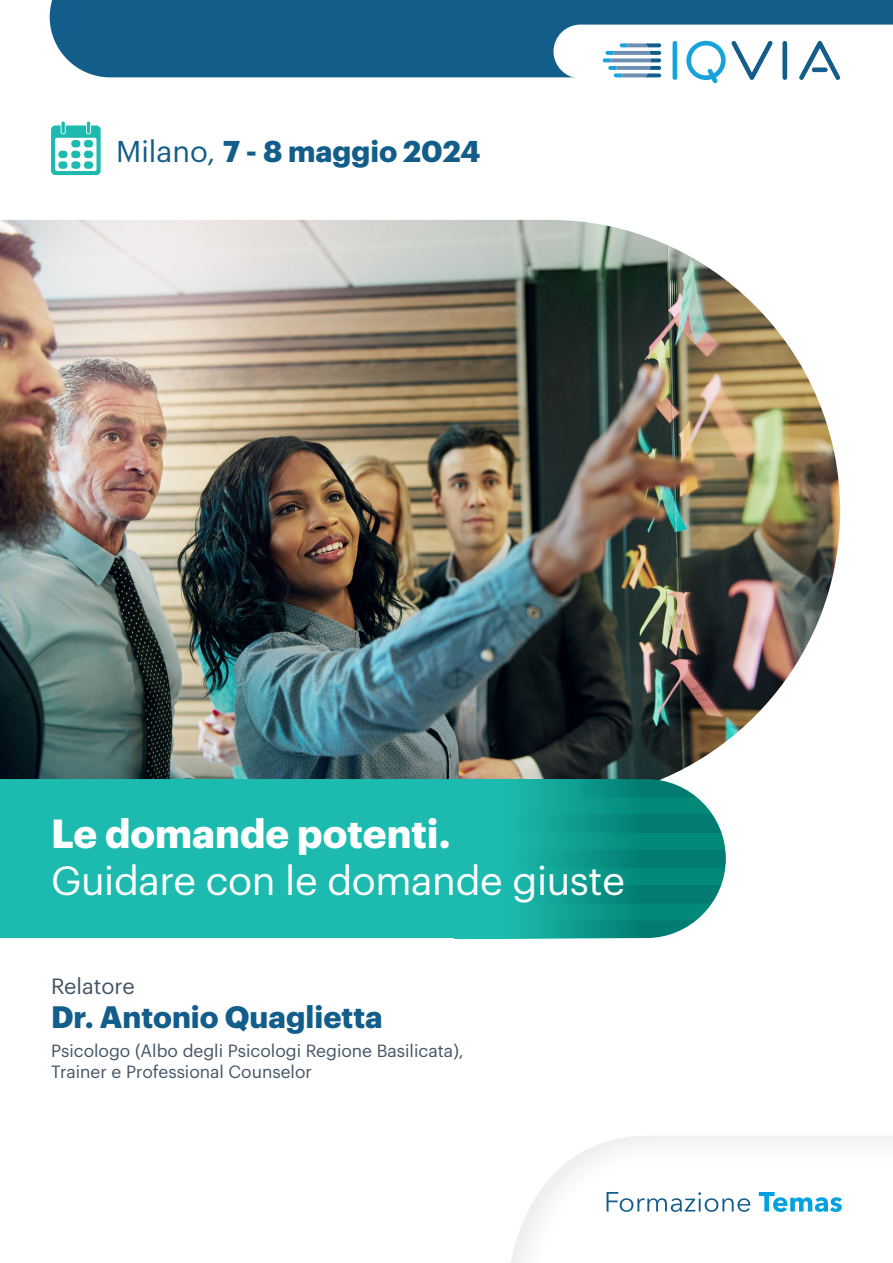
<style>
.page{position:relative;width:893px;height:1263px;background:#fff}
.page>*{position:absolute;margin:0;border:0;box-sizing:border-box;transform-origin:0 0}
.t1{font:39.75px "Graphik";letter-spacing:-.01em;color:#fff}
.t2{font:700 39.75px "Graphik";color:#fff}
.t3{font:700 30.3px "Graphik";color:#135d8b}
.t4{font:700 29.4px "Graphik";color:#135d8b}
.t5{font:21.6px "Graphik";color:#425465}
.t6{font:17.4px/20.9px "Graphik";color:#425465}
.s1{font-weight:400}
</style>
<div class="page">
<img style="left:0;top:220px;width:840px;height:559px">
<div style="left:50px;top:0;width:843px;height:77px;background:#135d8b"></div>
<svg style="left:553px;top:25px;width:340px;height:59px"></svg>
<svg style="left:51px;top:121px;width:50px;height:54px"></svg>
<div style="left:84px;top:140px;width:9px;height:7px;background:#1dbbaf;border-radius:3px"></div>
<div style="left:58px;top:151px;width:9px;height:7px;background:#1dbbaf;border-radius:3px"></div>
<div style="left:84px;top:151px;width:9px;height:7px;background:#1dbbaf;border-radius:3px"></div>
<div style="left:58px;top:161px;width:9px;height:8px;background:#1dbbaf;border-radius:3px"></div>
<div style="left:71px;top:140px;width:9px;height:7px;background:#1dbbaf;border-radius:3px"></div>
<div style="left:71px;top:151px;width:9px;height:7px;background:#1dbbaf;border-radius:3px"></div>
<div style="left:71px;top:161px;width:9px;height:8px;background:#1dbbaf;border-radius:3px"></div>
<div style="left:84px;top:161px;width:9px;height:8px;background:#1dbbaf;border-radius:3px"></div>
<svg style="left:0;top:779px;width:726px;height:159px;background:#1db8ac"></svg>
<svg style="left:641px;top:920px;width:85px;height:18px"></svg>
<svg style="left:641px;top:885px;width:85px;height:18px;background:#1c897e"></svg>
<div style="left:641px;top:849px;width:85px;height:19px;background:#027c70"></div>
<svg style="left:641px;top:814px;width:85px;height:19px;background:#1b897e"></svg>
<svg style="left:641px;top:779px;width:85px;height:18px"></svg>
<div style="left:455px;top:779px;width:186px;height:159px;background:linear-gradient(to right,#22c7bb,#048679)"></div>
<svg style="left:511px;top:1136px;width:382px;height:127px"></svg>
<svg style="left:606px;top:1192px;width:144px;height:20px"></svg>
<svg style="left:759px;top:1192px;width:83px;height:20px"></svg>
<h3 class="t4" style="left:116px;top:129px;width:366px"><span class="s1">Milano,</span> 7 - 8 maggio 2024</h3>
<h1 class="t2" style="left:51px;top:803px;width:401px">Le domande potenti.</h1>
<h1 class="t1" style="left:51px;top:851px;width:575px">Guidare con le domande giuste</h1>
<p class="t5" style="left:51px;top:969px;width:85px">Relatore</p>
<h2 class="t3" style="left:51px;top:993px;width:333px">Dr. Antonio Quaglietta</h2>
<p class="t6" style="left:51px;top:1039px;width:414px">Psicologo (Albo degli Psicologi Regione Basilicata),<br>Trainer e Professional Counselor</p>
</div>
